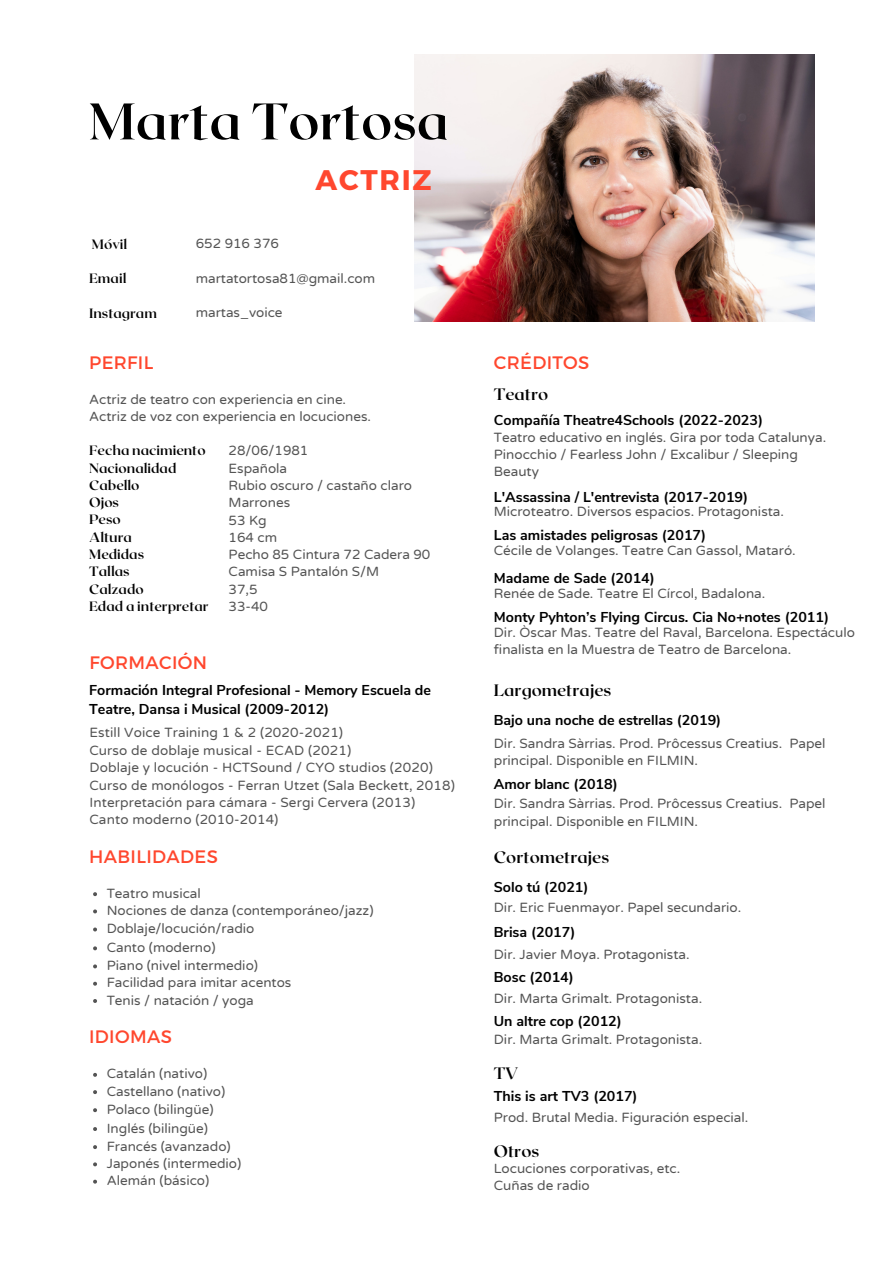
<style>
.page{position:relative;width:894px;height:1264px;background:#fff}
.page>*{position:absolute;margin:0;border:0;box-sizing:border-box;transform-origin:0 0}
.t1{font:700 51.3px "Roxborough CF";color:#000}
.t2{font:700 28.35px "Montserrat";letter-spacing:.06em;color:#ff472e}
.t3{font:18px "Montserrat";letter-spacing:.02em;color:#ff472e}
.t4{font:700 16.5px "Roxborough CF";color:#000}
.t5{font:700 14.25px/19.2px "Nunito Sans";color:#000}
.t6{font:13.5px/17.4px "Varela Round";color:#545454}
.t7{font:700 13.5px "Roxborough CF";color:#000}
</style>
<div class="page">
<img style="left:414px;top:55px;width:400px;height:267px">
<svg style="left:93px;top:892px;width:4px;height:4px"></svg>
<svg style="left:93px;top:909px;width:4px;height:4px"></svg>
<svg style="left:93px;top:927px;width:4px;height:4px"></svg>
<svg style="left:93px;top:946px;width:4px;height:4px"></svg>
<svg style="left:93px;top:964px;width:4px;height:4px"></svg>
<svg style="left:93px;top:981px;width:4px;height:4px"></svg>
<svg style="left:93px;top:999px;width:4px;height:3px"></svg>
<svg style="left:93px;top:1072px;width:4px;height:4px"></svg>
<svg style="left:93px;top:1090px;width:4px;height:4px"></svg>
<svg style="left:93px;top:1108px;width:4px;height:4px"></svg>
<svg style="left:93px;top:1127px;width:4px;height:3px"></svg>
<svg style="left:93px;top:1145px;width:4px;height:4px"></svg>
<svg style="left:93px;top:1162px;width:4px;height:4px"></svg>
<svg style="left:93px;top:1179px;width:4px;height:4px"></svg>
<p class="t1" style="left:89px;top:88px;width:361px">Marta Tortosa</p>
<p class="t2" style="left:315px;top:161px;width:118px">ACTRIZ</p>
<p class="t7" style="left:92px;top:235px;width:37px">Móvil</p>
<p class="t7" style="left:89px;top:270px;width:39px">Email</p>
<p class="t7" style="left:89px;top:304px;width:69px">Instagram</p>
<p class="t6" style="left:196px;top:235px;width:85px">652 916 376</p>
<p class="t6" style="left:196px;top:270px;width:181px">martatortosa81@gmail.com</p>
<p class="t6" style="left:196px;top:304px;width:88px">martas_voice</p>
<p class="t3" style="left:89px;top:351px;width:66px">PERFIL</p>
<p class="t6" style="left:89px;top:391px;width:258px">Actriz de teatro con experiencia en cine.</p>
<p class="t6" style="left:89px;top:408px;width:283px">Actriz de voz con experiencia en locuciones.</p>
<p class="t7" style="left:89px;top:442px;width:118px">Fecha nacimiento</p>
<p class="t7" style="left:89px;top:459px;width:89px">Nacionalidad</p>
<p class="t7" style="left:89px;top:476px;width:52px">Cabello</p>
<p class="t7" style="left:89px;top:493px;width:31px">Ojos</p>
<p class="t7" style="left:89px;top:511px;width:33px">Peso</p>
<p class="t7" style="left:89px;top:528px;width:44px">Altura</p>
<p class="t7" style="left:89px;top:545px;width:56px">Medidas</p>
<p class="t7" style="left:89px;top:563px;width:42px">Tallas</p>
<p class="t7" style="left:89px;top:580px;width:56px">Calzado</p>
<p class="t7" style="left:89px;top:597px;width:121px">Edad a interpretar</p>
<p class="t6" style="left:228px;top:442px;width:81px">28/06/1981</p>
<p class="t6" style="left:228px;top:459px;width:60px">Española</p>
<p class="t6" style="left:228px;top:477px;width:185px">Rubio oscuro / castaño claro</p>
<p class="t6" style="left:228px;top:494px;width:63px">Marrones</p>
<p class="t6" style="left:228px;top:511px;width:40px">53 Kg</p>
<p class="t6" style="left:228px;top:529px;width:50px">164 cm</p>
<p class="t6" style="left:228px;top:546px;width:203px">Pecho 85 Cintura 72 Cadera 90</p>
<p class="t6" style="left:228px;top:563px;width:152px">Camisa S Pantalón S/M</p>
<p class="t6" style="left:228px;top:580px;width:30px">37,5</p>
<p class="t6" style="left:228px;top:598px;width:41px">33-40</p>
<p class="t3" style="left:89px;top:651px;width:119px">FORMACIÓN</p>
<p class="t5" style="left:89px;top:680px;width:343px">Formación Integral Profesional - Memory Escuela de<br>Teatre, Dansa i Musical (2009-2012)</p>
<p class="t6" style="left:89px;top:724px;width:255px">Estill Voice Training 1 &amp; 2 (2020-2021)</p>
<p class="t6" style="left:89px;top:741px;width:263px">Curso de doblaje musical - ECAD (2021)</p>
<p class="t6" style="left:89px;top:759px;width:345px">Doblaje y locución - HCTSound / CYO studios (2020)</p>
<p class="t6" style="left:89px;top:776px;width:367px">Curso de monólogos - Ferran Utzet (Sala Beckett, 2018)</p>
<p class="t6" style="left:89px;top:794px;width:327px">Interpretación para cámara - Sergi Cervera (2013)</p>
<p class="t6" style="left:89px;top:811px;width:190px">Canto moderno (2010-2014)</p>
<p class="t3" style="left:89px;top:844px;width:130px">HABILIDADES</p>
<p class="t6" style="left:107px;top:884px;width:96px">Teatro musical</p>
<p class="t6" style="left:107px;top:902px;width:268px">Nociones de danza (contemporáneo/jazz)</p>
<p class="t6" style="left:107px;top:920px;width:149px">Doblaje/locución/radio</p>
<p class="t6" style="left:107px;top:938px;width:110px">Canto (moderno)</p>
<p class="t6" style="left:107px;top:957px;width:153px">Piano (nivel intermedio)</p>
<p class="t6" style="left:107px;top:974px;width:186px">Facilidad para imitar acentos</p>
<p class="t6" style="left:107px;top:991px;width:148px">Tenis / natación / yoga</p>
<p class="t3" style="left:89px;top:1025px;width:84px">IDIOMAS</p>
<p class="t6" style="left:107px;top:1065px;width:102px">Catalán (nativo)</p>
<p class="t6" style="left:107px;top:1082px;width:120px">Castellano (nativo)</p>
<p class="t6" style="left:107px;top:1100px;width:108px">Polaco (bilingüe)</p>
<p class="t6" style="left:107px;top:1119px;width:103px">Inglés (bilingüe)</p>
<p class="t6" style="left:107px;top:1137px;width:125px">Francés (avanzado)</p>
<p class="t6" style="left:107px;top:1154px;width:136px">Japonés (intermedio)</p>
<p class="t6" style="left:107px;top:1172px;width:104px">Alemán (básico)</p>
<p class="t3" style="left:493px;top:351px;width:97px">CRÉDITOS</p>
<p class="t4" style="left:493px;top:383px;width:56px">Teatro</p>
<p class="t5" style="left:493px;top:411px;width:271px">Compañía Theatre4Schools (2022-2023)</p>
<p class="t6" style="left:493px;top:428px;width:334px">Teatro educativo en inglés. Gira por toda Catalunya.</p>
<p class="t6" style="left:493px;top:446px;width:305px">Pinocchio / Fearless John / Excalibur / Sleeping<br>Beauty</p>
<p class="t5" style="left:493px;top:487px;width:256px">L'Assassina / L'entrevista (2017-2019)</p>
<p class="t6" style="left:493px;top:503px;width:292px">Microteatro. Diversos espacios. Protagonista.</p>
<p class="t5" style="left:493px;top:526px;width:214px">Las amistades peligrosas (2017)</p>
<p class="t6" style="left:493px;top:542px;width:303px">Cécile de Volanges. Teatre Can Gassol, Mataró.</p>
<p class="t5" style="left:493px;top:568px;width:162px">Madame de Sade (2014)</p>
<p class="t6" style="left:493px;top:585px;width:273px">Renée de Sade. Teatre El Círcol, Badalona.</p>
<p class="t5" style="left:493px;top:608px;width:336px">Monty Pyhton’s Flying Circus. Cia No+notes (2011)</p>
<p class="t6" style="left:493px;top:624px;width:362px;line-height:17px">Dir. Òscar Mas. Teatre del Raval, Barcelona. Espectáculo finalista en la Muestra de Teatro de Barcelona.</p>
<p class="t4" style="left:493px;top:679px;width:119px">Largometrajes</p>
<p class="t5" style="left:493px;top:711px;width:229px">Bajo una noche de estrellas (2019)</p>
<p class="t6" style="left:493px;top:734px;width:333px">Dir. Sandra Sàrrias. Prod. Prôcessus Creatius. Papel principal. Disponible en FILMIN.</p>
<p class="t5" style="left:493px;top:775px;width:125px">Amor blanc (2018)</p>
<p class="t6" style="left:493px;top:795px;width:333px">Dir. Sandra Sàrrias. Prod. Prôcessus Creatius. Papel principal. Disponible en FILMIN.</p>
<p class="t4" style="left:493px;top:846px;width:117px">Cortometrajes</p>
<p class="t5" style="left:493px;top:877px;width:96px">Solo tú (2021)</p>
<p class="t6" style="left:493px;top:899px;width:249px">Dir. Eric Fuenmayor. Papel secundario.</p>
<p class="t5" style="left:493px;top:922px;width:83px">Brisa (2017)</p>
<p class="t6" style="left:493px;top:946px;width:197px">Dir. Javier Moya. Protagonista.</p>
<p class="t5" style="left:493px;top:968px;width:81px">Bosc (2014)</p>
<p class="t6" style="left:493px;top:989px;width:210px">Dir. Marta Grimalt. Protagonista.</p>
<p class="t5" style="left:493px;top:1011px;width:129px">Un altre cop (2012)</p>
<p class="t6" style="left:493px;top:1031px;width:210px">Dir. Marta Grimalt. Protagonista.</p>
<p class="t4" style="left:493px;top:1062px;width:26px">TV</p>
<p class="t5" style="left:493px;top:1086px;width:145px">This is art TV3 (2017)</p>
<p class="t6" style="left:493px;top:1108px;width:256px">Prod. Brutal Media. Figuración especial.</p>
<p class="t4" style="left:493px;top:1140px;width:47px">Otros</p>
<p class="t6" style="left:493px;top:1159px;width:188px">Locuciones corporativas, etc.</p>
<p class="t6" style="left:493px;top:1177px;width:97px">Cuñas de radio</p>
</div>
